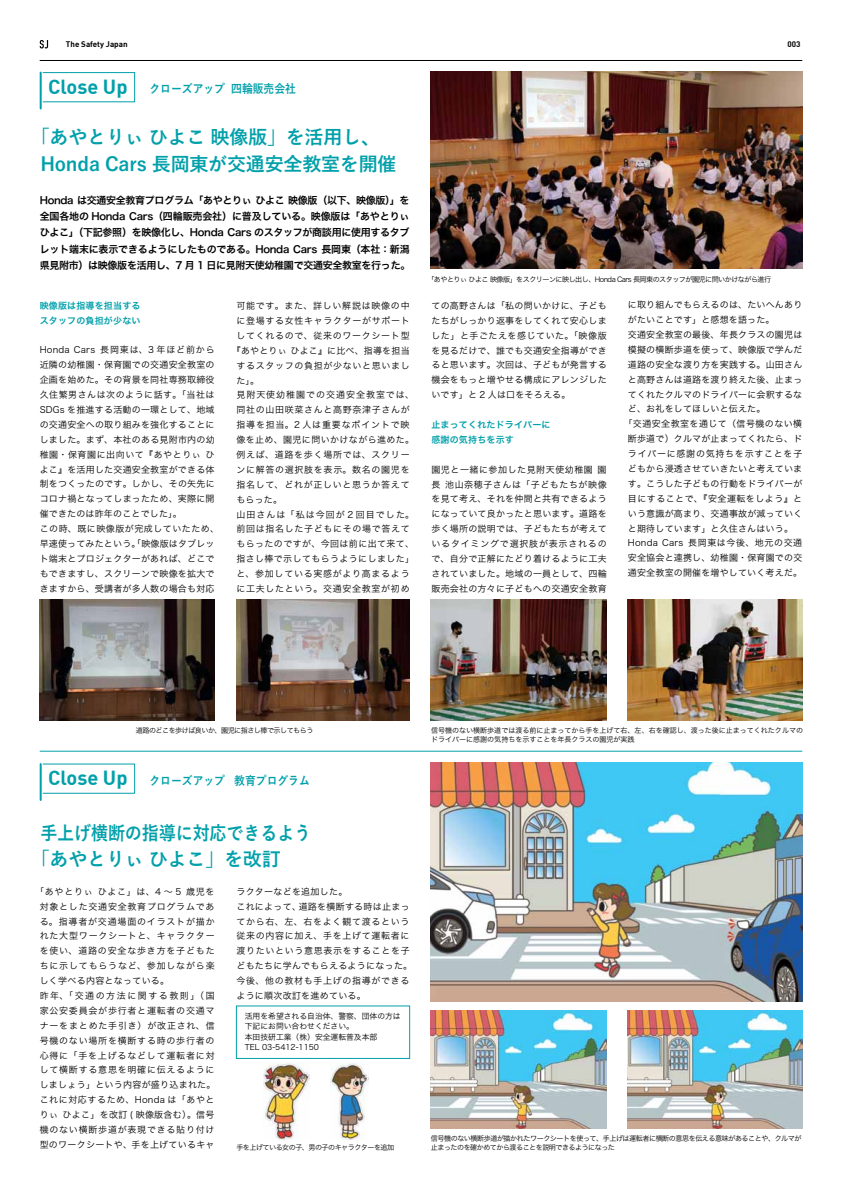
<style>
.page{position:relative;width:842px;height:1191px;background:#fff}
.page>*{position:absolute;margin:0;border:0;box-sizing:border-box;transform-origin:0 0}
.t1{font:700 19px/26.9px "Yu Go";letter-spacing:-.01em;color:#00a0aa}
.t2{font:700 19px/26.9px "Yu Go";letter-spacing:-.01em;color:#00a0aa;scale:.9 1}
.t3{font:700 12px "Yu Go";color:#00a0aa;scale:.9 1}
.t4{font:10px/16.3px "Hira Kaku Pro N W6";letter-spacing:-.03em;color:#000;text-align:justify}
.t5{font:9px/14.9px "Hira Kaku Pro N W3";letter-spacing:.03em;color:#000;text-align:justify}
.t6{font:9px/14.9px "Hira Kaku Pro N W3";letter-spacing:.085em;color:#000}
.t7{font:9px/14.9px "Hira Kaku Pro N W3";letter-spacing:.075em;color:#000}
.t8{font:9px "Hira Kaku Pro N W3";letter-spacing:.08em;color:#000}
.t9{font:9px/14.9px "Hira Kaku Pro N W6";letter-spacing:.02em;color:#00a0aa}
.t10{font:9px "Hira Kaku Pro N W3";letter-spacing:.05em;color:#000}
.t11{font:9px "Hira Kaku Pro N W3";letter-spacing:.065em;color:#000}
.t12{font:9px "Hira Kaku Pro N W3";letter-spacing:.11em;color:#000}
.t13{font:9px "Hira Kaku Pro N W3";letter-spacing:.09em;color:#000}
.t14{font:9px "Hira Kaku Pro N W3";letter-spacing:.115em;color:#000}
.t15{font:700 8px "DIN";color:#000}
.t16{font:7.8px/10.6px "Hira Kaku Pro N W3";color:#000}
.t17{font:7.1px/9.2px "Hira Kaku Pro N W3";letter-spacing:-.065em;color:#000}
.t18{font:7.1px/9.2px "Hira Kaku Pro N W3";letter-spacing:-.01em;color:#000}
.s1{font-family:"DIN";font-size:20px}
</style>
<div class="page">
<svg style="left:40px;top:40px;width:8px;height:8px"></svg>
<hr style="left:40px;top:60px;width:762px;height:1px;background:#000">
<hr style="left:40px;top:764px;width:2px;height:36px;background:#00a0aa">
<div style="left:43px;top:72px;width:92px;height:30px;border:1px solid #00a0aa"></div>
<hr style="left:40px;top:73px;width:2px;height:35px;background:#00a0aa">
<hr style="left:40px;top:750px;width:762px;height:1px;background:#00a0aa">
<img style="left:431px;top:762px;width:371px;height:239px">
<img style="left:264px;top:1063px;width:46px;height:77px">
<img style="left:330px;top:1063px;width:38px;height:77px">
<img style="left:431px;top:72px;width:371px;height:197px">
<img style="left:40px;top:600px;width:174px;height:120px">
<img style="left:236px;top:600px;width:174px;height:120px">
<img style="left:431px;top:600px;width:175px;height:120px">
<img style="left:628px;top:600px;width:174px;height:120px">
<img style="left:431px;top:1010px;width:176px;height:118px">
<img style="left:628px;top:1010px;width:174px;height:118px">
<p class="t15" style="left:66px;top:38px;width:63px">The Safety Japan</p>
<p class="t15" style="left:787px;top:39px;width:15px">003</p>
<h2 class="t3" style="left:48px;top:82px;width:277px"><span class="s1">Close Up</span> クローズアップ 四輪販売会社</h2>
<h1 class="t1" style="left:40px;top:124px;width:358px;text-indent:-9px">「あやとりぃ ひよこ 映像版」を活用し、<br>Honda Cars 長岡東が交通安全教室を開催</h1>
<p class="t4" style="left:40px;top:191px;width:372px">Honda は交通安全教育プログラム「あやとりぃ ひよこ 映像版（以下、映像版）」を全国各地の Honda Cars（四輪販売会社）に普及している。映像版は「あやとりぃひよこ」（下記参照）を映像化し、Honda Cars のスタッフが商談用に使用するタブレット端末に表示できるようにしたものである。Honda Cars 長岡東（本社：新潟県見附市）は映像版を活用し、7 月 1 日に見附天使幼稚園で交通安全教室を行った。</p>
<p class="t9" style="left:40px;top:297px;width:102px">映像版は指導を担当するスタッフの負担が少ない</p>
<p class="t5" style="left:40px;top:342px;width:181px;text-align:left">Honda Cars 長岡東は、3 年ほど前から近隣の幼稚園・保育園での交通安全教室の企画を始めた。その背景を同社専務取締役久住繁男さんは次のように話す。「当社は<br>SDGs を推進する活動の一環として、地域の交通安全への取り組みを強化することにしました。まず、本社のある見附市内の幼稚園・保育園に出向いて『あやとりぃ ひよこ』を活用した交通安全教室ができる体制をつくったのです。しかし、その矢先にコロナ禍となってしまったため、実際に開催できたのは昨年のことでした」。<br>この時、既に映像版が完成していたため、早速使ってみたという。「映像版はタブレット端末とプロジェクターがあれば、どこでもできますし、スクリーンで映像を拡大できますから、受講者が多人数の場合も対応</p>
<p class="t8" style="left:236px;top:298px;width:175px">可能です。また、詳しい解説は映像の中</p>
<p class="t7" style="left:236px;top:312px;width:175px">に登場する女性キャラクターがサポート</p>
<p class="t7" style="left:236px;top:327px;width:175px">してくれるので、従来のワークシート型</p>
<p class="t5" style="left:232px;top:342px;width:179px">『あやとりぃ ひよこ』に比べ、指導を担当</p>
<p class="t7" style="left:236px;top:357px;width:175px">するスタッフの負担が少ないと思いまし</p>
<p class="t5" style="left:236px;top:372px;width:24px">た」。</p>
<p class="t12" style="left:236px;top:387px;width:179px">見附天使幼稚園での交通安全教室では、</p>
<p class="t7" style="left:236px;top:402px;width:175px">同社の山田咲菜さんと高野奈津子さんが</p>
<p class="t13" style="left:236px;top:417px;width:175px">指導を担当。2 人は重要なポイントで映</p>
<p class="t5" style="left:236px;top:432px;width:179px">像を止め、園児に問いかけながら進めた。</p>
<p class="t8" style="left:236px;top:446px;width:175px">例えば、道路を歩く場所では、スクリー</p>
<p class="t7" style="left:236px;top:461px;width:175px">ンに解答の選択肢を表示。数名の園児を</p>
<p class="t7" style="left:236px;top:476px;width:175px">指名して、どれが正しいと思うか答えて</p>
<p class="t5" style="left:236px;top:491px;width:47px">もらった。</p>
<p class="t14" style="left:236px;top:506px;width:179px">山田さんは「私は今回が 2 回目でした。</p>
<p class="t7" style="left:236px;top:521px;width:175px">前回は指名した子どもにその場で答えて</p>
<p class="t5" style="left:236px;top:536px;width:179px">もらったのですが、今回は前に出て来て、</p>
<p class="t5" style="left:236px;top:551px;width:179px">指さし棒で示してもらうようにしました」</p>
<p class="t7" style="left:236px;top:565px;width:175px">と、参加している実感がより高まるよう</p>
<p class="t7" style="left:236px;top:580px;width:175px">に工夫したという。交通安全教室が初め</p>
<p class="t17" style="left:427px;top:275px;width:345px">「あやとりぃ ひよこ 映像版」をスクリーンに映し出し、Honda Cars 長岡東のスタッフが園児に問いかけながら進行</p>
<p class="t5" style="left:431px;top:297px;width:177px">ての高野さんは「私の問いかけに、子どもたちがしっかり返事をしてくれて安心しました」と手ごたえを感じていた。「映像版を見るだけで、誰でも交通安全指導ができると思います。次回は、子どもが発言する機会をもっと増やせる構成にアレンジしたいです」と 2 人は口をそろえる。</p>
<p class="t9" style="left:431px;top:417px;width:121px">止まってくれたドライバーに感謝の気持ちを示す</p>
<p class="t5" style="left:431px;top:461px;width:177px">園児と一緒に参加した見附天使幼稚園 園長 池山奈穂子さんは「子どもたちが映像を見て考え、それを仲間と共有できるようになっていて良かったと思います。道路を歩く場所の説明では、子どもたちが考えているタイミングで選択肢が表示されるので、自分で正解にたどり着けるように工夫されていました。地域の一員として、四輪販売会社の方々に子どもへの交通安全教育</p>
<p class="t5" style="left:628px;top:297px;width:176px">に取り組んでもらえるのは、たいへんあり</p>
<p class="t5" style="left:628px;top:311px;width:148px">がたいことです」と感想を語った。</p>
<p class="t5" style="left:628px;top:326px;width:176px">交通安全教室の最後、年長クラスの園児は</p>
<p class="t5" style="left:628px;top:341px;width:176px">模擬の横断歩道を使って、映像版で学んだ</p>
<p class="t5" style="left:628px;top:356px;width:176px">道路の安全な渡り方を実践する。山田さん</p>
<p class="t5" style="left:628px;top:371px;width:176px">と高野さんは道路を渡り終えた後、止まっ</p>
<p class="t5" style="left:628px;top:386px;width:176px">てくれたクルマのドライバーに会釈するな</p>
<p class="t5" style="left:628px;top:401px;width:139px">ど、お礼をしてほしいと伝えた。</p>
<p class="t10" style="left:623px;top:416px;width:180px">「交通安全教室を通じて（信号機のない横</p>
<p class="t5" style="left:628px;top:431px;width:176px">断歩道で）クルマが止まってくれたら、ド</p>
<p class="t8" style="left:628px;top:446px;width:176px">ライバーに感謝の気持ちを示すことを子</p>
<p class="t5" style="left:628px;top:460px;width:176px">どもから浸透させていきたいと考えていま</p>
<p class="t5" style="left:628px;top:475px;width:176px">す。こうした子どもの行動をドライバーが</p>
<p class="t10" style="left:628px;top:490px;width:176px">目にすることで、『安全運転をしよう』と</p>
<p class="t5" style="left:628px;top:505px;width:176px">いう意識が高まり、交通事故が減っていく</p>
<p class="t5" style="left:628px;top:520px;width:167px">と期待しています」と久住さんはいう。</p>
<p class="t11" style="left:628px;top:535px;width:176px">Honda Cars 長岡東は今後、地元の交通</p>
<p class="t5" style="left:628px;top:550px;width:176px">安全協会と連携し、幼稚園・保育園での交</p>
<p class="t5" style="left:628px;top:565px;width:176px">通安全教室の開催を増やしていく考えだ。</p>
<p class="t17" style="left:136px;top:725px;width:179px">道路のどこを歩けば良いか、園児に指さし棒で示してもらう</p>
<p class="t18" style="left:431px;top:725px;width:373px">信号機のない横断歩道では渡る前に止まってから手を上げて右、左、右を確認し、渡った後に止まってくれたクルマのドライバーに感謝の気持ちを示すことを年長クラスの園児が実践</p>
<h2 class="t3" style="left:48px;top:773px;width:292px"><span class="s1">Close Up</span> クローズアップ 教育プログラム</h2>
<h1 class="t2" style="left:31px;top:819px;width:313px;text-indent:9px">手上げ横断の指導に対応できるよう「あやとりぃ ひよこ」を改訂</h1>
<p class="t6" style="left:40px;top:883px;width:177px;text-indent:-4px">「あやとりぃ ひよこ」は、4 ～ 5 歳児を対象とした交通安全教育プログラムである。指導者が交通場面のイラストが描かれた大型ワークシートと、キャラクターを使い、道路の安全な歩き方を子どもたちに示してもらうなど、参加しながら楽しく学べる内容となっている。<br>昨年、「交通の方法に関する教則」（国家公安委員会が歩行者と運転者の交通マナーをまとめた手引き）が改正され、信号機のない場所を横断する時の歩行者の心得に「手を上げるなどして運転者に対して横断する意思を明確に伝えるようにしましょう」という内容が盛り込まれた。これに対応するため、Honda は「あやとりぃ ひよこ」を改訂 ( 映像版含む）。信号機のない横断歩道が表現できる貼り付け型のワークシートや、手を上げているキャ</p>
<p class="t7" style="left:236px;top:883px;width:177px">ラクターなどを追加した。<br>これによって、道路を横断する時は止まってから右、左、右をよく観て渡るという従来の内容に加え、手を上げて運転者に渡りたいという意思表示をすることを子どもたちに学んでもらえるようになった。今後、他の教材も手上げの指導ができるように順次改訂を進めている。</p>
<p class="t16" style="left:245px;top:1009px;width:157px">活用を希望される自治体、警察、団体の方は下記にお問い合わせください。<br>本田技研工業（株）安全運転普及本部<br>TEL 03-5412-1150</p>
<p class="t17" style="left:236px;top:1142px;width:159px">手を上げている女の子、男の子のキャラクターを追加</p>
<p class="t17" style="left:431px;top:1132px;width:372px">信号機のない横断歩道が描かれたワークシートを使って、手上げは運転者に横断の意思を伝える意味があることや、クルマが止まったのを確かめてから渡ることを説明できるようになった</p>
</div>
